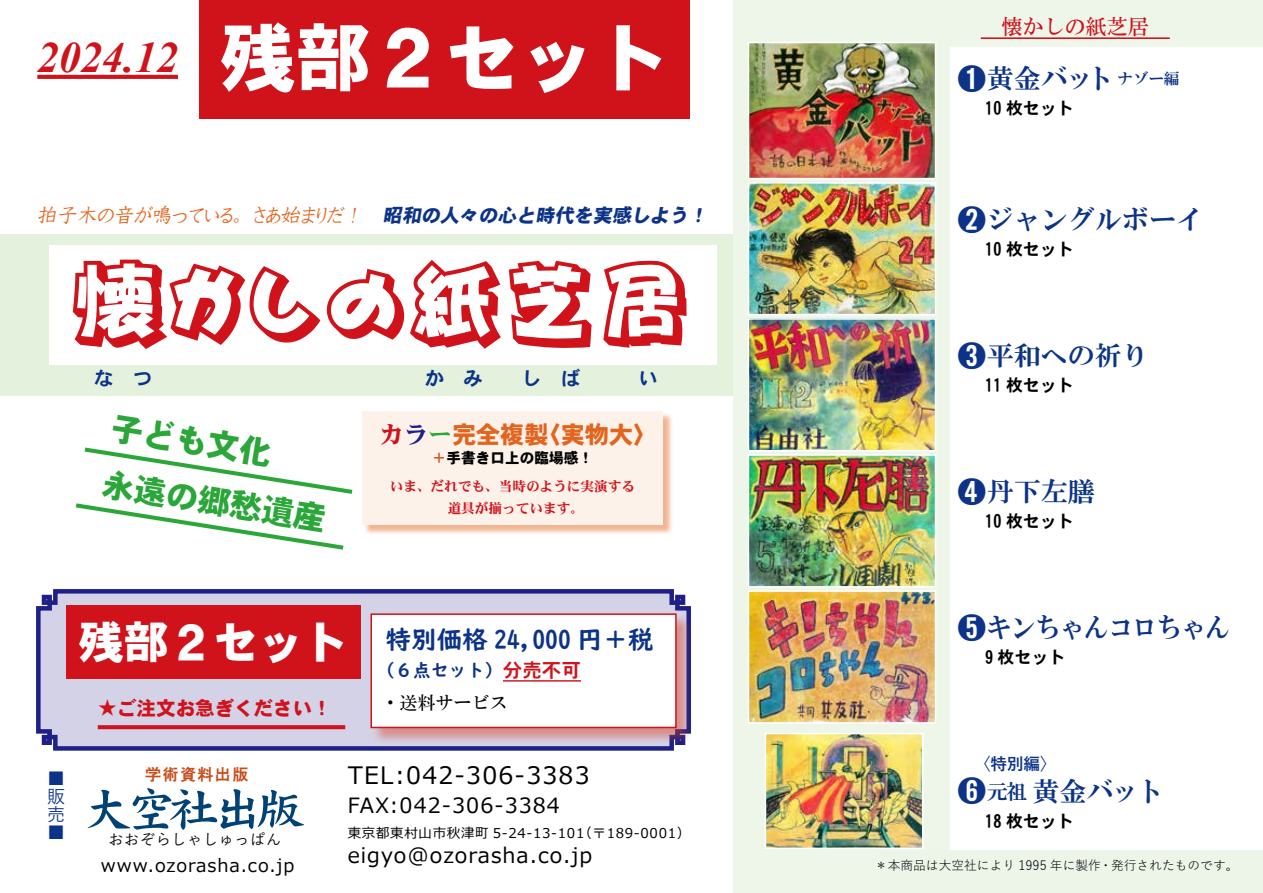
<style>
.page{position:relative;width:1263px;height:893px;background:#fff}
.page>*{position:absolute;margin:0;border:0;box-sizing:border-box;transform-origin:0 0}
.t1{font:94.8px "DC Ai Shadow W5 WING RKSJ H";color:#d0121b}
.t2{font:50.4px "DF Kai Sho SB WIN RKSJ H";letter-spacing:-.14em;color:#004275}
.t3{font:44.85px "HG Heisei Kakugothictai W9";color:#fff}
.t4{font:italic 700 43.2px "Times New Roman";color:#d0121b}
.t5{font:32.25px/56.6px "HG Heisei Kakugothictai W9";color:#2aa738}
.t6{font:27px "HG Mincho E";color:#0c3388}
.t7{font:27px "HG Mincho E";color:#0c3388;scale:.9 1}
.t8{font:25.5px "UD Digi Kyokasho N B";color:#0c3388}
.t9{font:24.15px "HG Heisei Kakugothictai W9";color:#e3641e}
.t10{font:24px "Meiryo UI";letter-spacing:.05em;color:#000}
.t11{font:21px "Meiryo UI";letter-spacing:.05em;color:#000}
.t12{font:21px "HG Mincho B";color:#d0121b}
.t13{font:italic 19.95px "Kyokashotai EGP4 Medium SJIS";color:#e3641e}
.t14{font:19.5px "HG Heisei Kakugothictai W9";color:#d0121b}
.t15{font:18px "Meiryo UI";letter-spacing:.05em;color:#000}
.t16{font:18px "UD Digi Kyokasho N B";color:#0c3388}
.t17{font:18px "HG Mincho B";color:#000}
.t18{font:500 18px/18px "Yu Gothic";color:#0c3388;text-align:justify}
.t19{font:16.95px "HG Heisei Kakugothictai W7";color:#000}
.t20{font:700 16.5px "Yu Gothic";color:#0c3388}
.t21{font:16.05px "HGS Gothic E";letter-spacing:.09em;color:#c74d1b}
.t22{font:500 15px "Yu Gothic";letter-spacing:.05em;color:#000}
.t23{font:14.7px "HG Heisei Kakugothictai W9";color:#000}
.t24{font:13.65px/21.1px "HG Heisei Minchotai W9";color:#d0121b;text-align:center}
.t25{font:13.5px "Meiryo UI";letter-spacing:.05em;color:#000}
.t26{font:12.75px "Yu Gothic";color:#000}
.s1{font-family:"HG Heisei Kakugothictai W9";font-weight:400;font-style:normal;font-size:74.85px;color:#fff}
.s2{font-family:"HG Heisei Kakugothictai W9";font-size:19.05px;color:#0c3388}
.s3{font-family:"HG Heisei Minchotai W9";color:#d0121b}
.s4{font-family:"HG Heisei Minchotai W9";color:#1d2088}
.s5{font-family:"HG Heisei Minchotai W9";color:#22ac38}
.s6{color:#cd5e2c}
.s7{font-family:"HG Heisei Kakugothictai W7";font-size:19.5px;color:#d0121b}
.s8{font-family:"Adobe Myungjo Std";font-weight:500;font-size:30px}
.s9{font-size:21px}
</style>
<div class="page">
<div style="left:0;top:234px;width:748px;height:161px;background:#e4f1dd"></div>
<div style="left:842px;top:0;width:421px;height:47px;background:#eef6e9"></div>
<svg style="left:36px;top:589px;width:655px;height:162px;background:#b7b5d6"></svg>
<div style="left:371px;top:614px;width:322px;height:131px;background:#da3915;opacity:.44"></div>
<div style="left:370px;top:613px;width:307px;height:115px;background:#fff;border:2px solid #d0121b"></div>
<div style="left:733px;top:0;width:217px;height:893px;background:#eef6e9"></div>
<div style="left:363px;top:412px;width:310px;height:124px;background:#e3641e;opacity:.48"></div>
<div style="left:362px;top:411px;width:301px;height:114px;background:#fdf2e9"></div>
<div style="left:49px;top:245px;width:667px;height:119px;background:#fff"></div>
<svg style="left:75px;top:447px;width:278px;height:103px"></svg>
<div style="left:66px;top:605px;width:294px;height:73px;background:#d0121b"></div>
<img style="left:751px;top:185px;width:182px;height:127px">
<div style="left:748px;top:182px;width:188px;height:133px;border:2px solid #fff"></div>
<img style="left:751px;top:45px;width:182px;height:131px">
<div style="left:748px;top:42px;width:188px;height:137px;border:2px solid #fff"></div>
<img style="left:751px;top:321px;width:182px;height:127px">
<div style="left:748px;top:318px;width:188px;height:133px;border:2px solid #fff"></div>
<img style="left:751px;top:457px;width:182px;height:128px">
<div style="left:748px;top:454px;width:188px;height:134px;border:2px solid #fff"></div>
<img style="left:751px;top:593px;width:182px;height:128px">
<div style="left:748px;top:590px;width:188px;height:134px;border:2px solid #fff"></div>
<img style="left:768px;top:736px;width:152px;height:110px">
<div style="left:765px;top:733px;width:158px;height:116px;border:2px solid #fff"></div>
<hr style="left:503px;top:680px;width:78px;height:2px;background:#d0121b">
<hr style="left:981px;top:37px;width:189px;height:2px;background:#d0121b">
<div style="left:880px;top:850px;width:383px;height:43px;background:#edf5e9"></div>
<div style="left:200px;top:0;width:490px;height:119px;background:#d0121b"></div>
<svg style="left:37px;top:75px;width:141px;height:4px"></svg>
<svg style="left:98px;top:725px;width:247px;height:4px"></svg>
<h3 class="t4" style="left:37px;top:28px;width:633px">2024.12 <span class="s1">残部２セット</span></h3>
<p class="t13" style="left:37px;top:205px;width:675px">拍子木の音が鳴っている。さあ始まりだ！　<span class="s2">昭和の人々の心と時代を実感しよう！</span></p>
<h1 class="t1" style="left:73px;top:257px;width:621px">懐かしの紙芝居</h1>
<p class="t5" style="left:116px;top:400px;width:228px;rotate:9deg">子ども文化<br>永遠の郷愁遺産</p>
<h3 class="t3" style="left:79px;top:619px;width:271px">残部２セット</h3>
<p class="t14" style="left:98px;top:698px;width:235px">★ご注文お急ぎください！</p>
<p class="t9" style="left:379px;top:422px;width:279px"><span class="s3">カ</span><span class="s4">ラ</span><span class="s5">ー</span>完全複製〈実物大〉</p>
<p class="t23" style="left:432px;top:450px;width:163px"><span class="s6">＋</span>手書き口上の臨場感！</p>
<p class="t24" style="left:390px;top:476px;width:247px">いま、だれでも、当時のように実演する道具が揃っています。</p>
<p class="t8" style="left:386px;top:624px;width:269px">特別価格 24,000 円＋税</p>
<p class="t16" style="left:377px;top:660px;width:206px">（６点セット）<span class="s7">分売不可</span></p>
<p class="t17" style="left:381px;top:693px;width:127px">・送料サービス</p>
<p class="t12" style="left:981px;top:16px;width:190px">　懐かしの紙芝居　</p>
<p class="t6" style="left:957px;top:65px;width:224px"><span class="s8">➊</span>黄金バット<sup>ナゾー編</sup></p>
<p class="t19" style="left:985px;top:100px;width:90px">10 枚セット</p>
<p class="t6" style="left:957px;top:205px;width:247px"><span class="s8">➋</span>ジャングルボーイ</p>
<p class="t19" style="left:985px;top:240px;width:90px">10 枚セット</p>
<p class="t6" style="left:957px;top:341px;width:193px"><span class="s8">➌</span>平和への祈り</p>
<p class="t19" style="left:985px;top:376px;width:90px">11 枚セット</p>
<p class="t6" style="left:957px;top:478px;width:139px"><span class="s8">➍</span>丹下左膳</p>
<p class="t19" style="left:985px;top:512px;width:90px">10 枚セット</p>
<p class="t7" style="left:957px;top:614px;width:305px"><span class="s8">➎</span>キンちゃんコロちゃん</p>
<p class="t19" style="left:985px;top:648px;width:82px">9 枚セット</p>
<p class="t20" style="left:974px;top:755px;width:84px">〈特別編〉</p>
<p class="t18" style="left:47px;top:767px;width:19px">■販売■</p>
<p class="t21" style="left:145px;top:766px;width:105px">学術資料出版</p>
<p class="t10" style="left:348px;top:759px;width:243px">TEL:042-306-3383</p>
<p class="t11" style="left:348px;top:791px;width:214px">FAX:042-306-3384</p>
<p class="t25" style="left:348px;top:823px;width:344px">東京都東村山市秋津町 5-24-13-101（〒189-0001）</p>
<p class="t11" style="left:348px;top:841px;width:246px">eigyo@ozorasha.co.jp</p>
<p class="t6" style="left:957px;top:777px;width:208px"><span class="s8">➏</span><span class="s9">元祖</span>黄金バット</p>
<p class="t19" style="left:985px;top:812px;width:90px">18 枚セット</p>
<h2 class="t2" style="left:82px;top:784px;width:225px">大空社出版</h2>
<p class="t22" style="left:108px;top:826px;width:174px">おおぞらしゃしゅっぱん</p>
<p class="t15" style="left:101px;top:853px;width:195px">www.ozorasha.co.jp</p>
<p class="t26" style="left:875px;top:854px;width:365px">＊本商品は大空社により 1995 年に製作・発行されたものです。</p>
</div>
